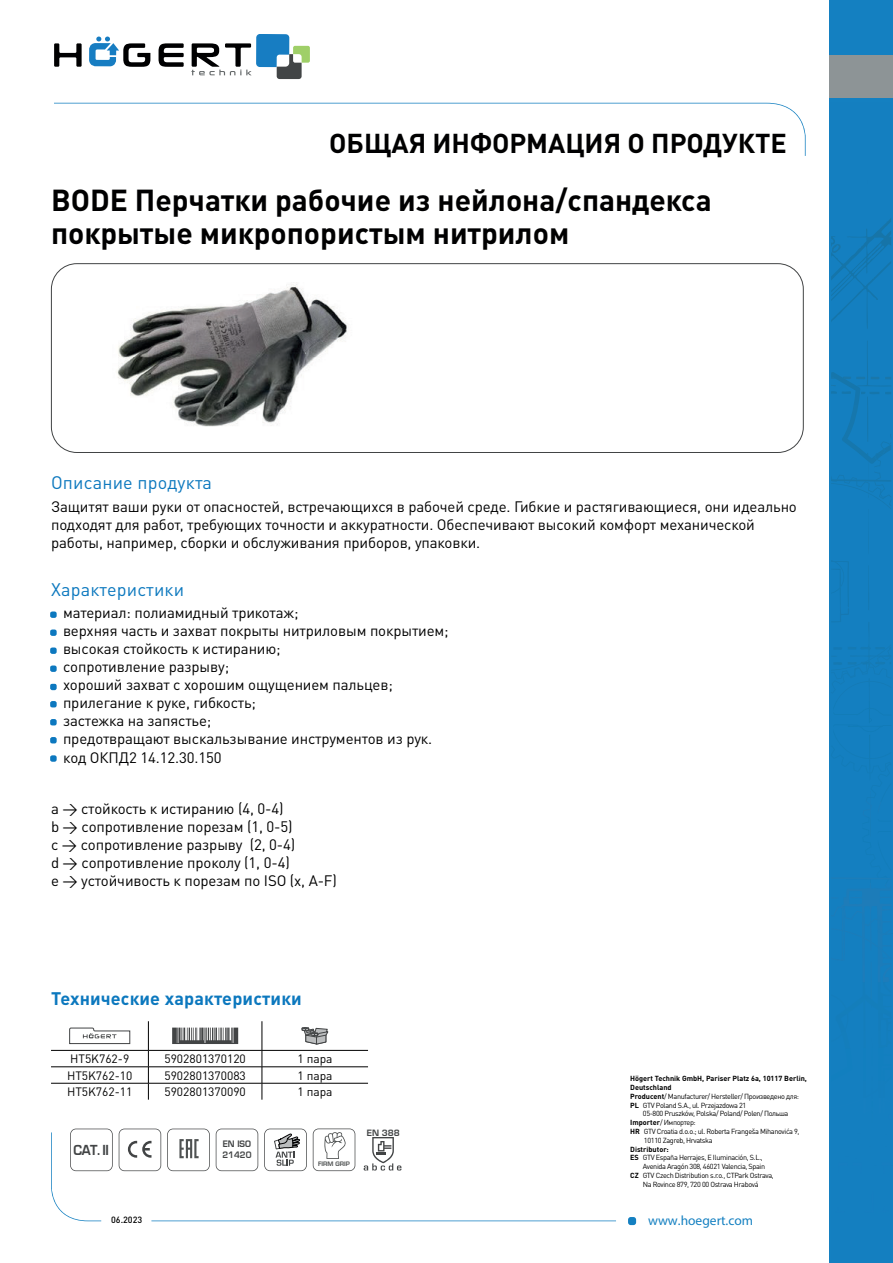
<style>
.page{position:relative;width:893px;height:1263px;background:#fff}
.page>*{position:absolute;margin:0;border:0;box-sizing:border-box;transform-origin:0 0}
.t1{font:700 30px/33px "DIN Pro";color:#000001}
.t2{font:700 27px "DIN Pro";color:#000001}
.t3{font:22.5px/17.9px "Times New Roman";color:#0c78be}
.t4{font:18px "DIN Pro";letter-spacing:.01em;color:#0c78be}
.t5{font:700 18px "DIN Pro";letter-spacing:.01em;color:#0c78be}
.t6{font:15px/18px "DIN Pro";letter-spacing:-.01em;color:#000001}
.t7{font:13.5px "Myriad Pro";color:#1480c1}
.t8{font:700 13.5px "Euromode";color:#424445;scale:.93 1}
.t9{font:12px "DIN Pro";color:#000001}
.t10{font:500 9px "DIN Pro";color:#000001}
.t11{font:700 8.7px/10.5px "Euromode";color:#424445;scale:.95 1}
.t12{font:700 8.55px "Euromode";color:#424445}
.t13{font:7.35px "DIN Pro";letter-spacing:-.05em;color:#000001}
.t14{font:700 7.35px "DIN Pro";color:#000001}
.t15{font:700 6px "Euromode";color:#4f5252}
.s1{font-weight:700}
</style>
<div class="page">
<svg style="left:54px;top:43px;width:28px;height:24px"></svg>
<svg style="left:159px;top:43px;width:25px;height:24px"></svg>
<svg style="left:89px;top:37px;width:61px;height:30px"></svg>
<svg style="left:191px;top:34px;width:119px;height:45px"></svg>
<svg style="left:54px;top:103px;width:752px;height:53px"></svg>
<div style="left:628px;top:1217px;width:8px;height:8px;background:#1480c1;border-radius:3px"></div>
<svg style="left:51px;top:1132px;width:565px;height:89px"></svg>
<div style="left:830px;top:0;width:63px;height:1263px;background:#1480c1"></div>
<img style="left:831px;top:273px;width:50px;height:56px">
<img style="left:867px;top:222px;width:24px;height:44px">
<img style="left:831px;top:222px;width:56px;height:42px">
<svg style="left:831px;top:341px;width:60px;height:417px"></svg>
<img style="left:848px;top:647px;width:43px;height:3px">
<div style="left:830px;top:56px;width:63px;height:42px;background:#8d9496"></div>
<div style="left:51px;top:263px;width:753px;height:190px;border:1px solid #424445;border-radius:26px"></div>
<hr style="left:51px;top:1050px;width:97px;height:1px;background:#000001">
<hr style="left:148px;top:1050px;width:114px;height:1px;background:#000001">
<hr style="left:262px;top:1050px;width:106px;height:1px;background:#000001">
<hr style="left:51px;top:1066px;width:97px;height:1px;background:#000001">
<hr style="left:148px;top:1066px;width:114px;height:1px;background:#000001">
<hr style="left:262px;top:1066px;width:106px;height:1px;background:#000001">
<hr style="left:51px;top:1083px;width:97px;height:1px;background:#000001">
<hr style="left:148px;top:1083px;width:114px;height:1px;background:#000001">
<svg style="left:148px;top:1021px;width:1px;height:79px"></svg>
<hr style="left:262px;top:1083px;width:106px;height:1px;background:#000001">
<svg style="left:262px;top:1021px;width:1px;height:79px"></svg>
<svg style="left:69px;top:1027px;width:61px;height:17px"></svg>
<svg style="left:172px;top:1027px;width:66px;height:17px"></svg>
<svg style="left:302px;top:1027px;width:26px;height:18px"></svg>
<img style="left:117px;top:282px;width:231px;height:145px">
<svg style="left:70px;top:1128px;width:43px;height:43px"></svg>
<svg style="left:119px;top:1128px;width:42px;height:43px"></svg>
<svg style="left:167px;top:1128px;width:43px;height:43px"></svg>
<svg style="left:216px;top:1128px;width:42px;height:43px"></svg>
<svg style="left:264px;top:1128px;width:43px;height:43px"></svg>
<svg style="left:313px;top:1128px;width:42px;height:43px"></svg>
<svg style="left:364px;top:1137px;width:37px;height:33px"></svg>
<div style="left:50px;top:611px;width:7px;height:7px;background:#0c78bf;border-radius:2px"></div>
<div style="left:50px;top:629px;width:7px;height:7px;background:#0c78bf;border-radius:2px"></div>
<div style="left:50px;top:647px;width:7px;height:7px;background:#0c78bf;border-radius:2px"></div>
<div style="left:50px;top:665px;width:7px;height:7px;background:#0c78bf;border-radius:2px"></div>
<div style="left:50px;top:684px;width:7px;height:6px;background:#0c78bf;border-radius:2px"></div>
<div style="left:50px;top:701px;width:7px;height:6px;background:#0c78bf;border-radius:2px"></div>
<div style="left:50px;top:719px;width:7px;height:6px;background:#0c78bf;border-radius:2px"></div>
<div style="left:50px;top:737px;width:7px;height:6px;background:#0c78bf;border-radius:2px"></div>
<div style="left:50px;top:755px;width:7px;height:7px;background:#0c78bf;border-radius:2px"></div>
<h2 class="t2" style="left:329px;top:121px;width:459px">ОБЩАЯ ИНФОРМАЦИЯ О ПРОДУКТЕ</h2>
<h1 class="t1" style="left:51px;top:180px;width:662px">BODE Перчатки рабочие из нейлона/спандекса покрытые микропористым нитрилом</h1>
<p class="t4" style="left:51px;top:471px;width:163px">Описание продукта</p>
<p class="t6" style="left:51px;top:497px;width:747px">Защитят ваши руки от опасностей, встречающихся в рабочей среде. Гибкие и растягивающиеся, они идеально подходят для работ, требующих точности и аккуратности. Обеспечивают высокий комфорт механической работы, например, сборки и обслуживания приборов, упаковки.</p>
<p class="t4" style="left:51px;top:577px;width:135px">Характеристики</p>
<p class="t6" style="left:63px;top:603px;width:387px">материал: полиамидный трикотаж;<br>верхняя часть и захват покрыты нитриловым покрытием; высокая стойкость к истиранию;<br>сопротивление разрыву;<br>хороший захват с хорошим ощущением пальцев; прилегание к руке, гибкость;<br>застежка на запястье;<br>предотвращают выскальзывание инструментов из рук.</p>
<h3 class="t3" style="left:50px;top:596px;width:9px;line-height:35.5px">▪ ▪</h3>
<h3 class="t3" style="left:50px;top:659px;width:9px;text-align:justify">▪ ▪ ▪ ▪ ▪ ▪</h3>
<h3 class="t3" style="left:50px;top:623px;width:9px">▪</h3>
<p class="t6" style="left:63px;top:748px;width:160px">код ОКПД2 14.12.30.150</p>
<p class="t6" style="left:51px;top:799px;width:287px">a → стойкость к истиранию (4, 0-4)<br>b → сопротивление порезам (1, 0-5)<br>c → сопротивление разрыву (2, 0-4)<br>d → сопротивление проколу (1, 0-4)<br>e → устойчивость к порезам по ISO (x, A-F)</p>
<p class="t5" style="left:51px;top:983px;width:252px">Технические характеристики</p>
<p class="t9" style="left:70px;top:1051px;width:61px">HT5K762-9</p>
<p class="t9" style="left:164px;top:1051px;width:83px">5902801370120</p>
<p class="t9" style="left:297px;top:1051px;width:37px">1 пара</p>
<p class="t9" style="left:67px;top:1067px;width:67px">HT5K762-10</p>
<p class="t9" style="left:164px;top:1067px;width:83px">5902801370083</p>
<p class="t9" style="left:297px;top:1067px;width:37px">1 пара</p>
<p class="t9" style="left:67px;top:1083px;width:67px">HT5K762-11</p>
<p class="t9" style="left:164px;top:1083px;width:83px">5902801370090</p>
<p class="t9" style="left:297px;top:1083px;width:37px">1 пара</p>
<p class="t8" style="left:74px;top:1142px;width:39px">CAT. II</p>
<p class="t11" style="left:222px;top:1139px;width:32px">EN ISO<br>21420</p>
<p class="t15" style="left:318px;top:1160px;width:33px">FIRM GRIP</p>
<p class="t12" style="left:367px;top:1127px;width:34px">EN 388</p>
<p class="t14" style="left:630px;top:1072px;width:178px">Högert Technik GmbH, Pariser Platz 6a, 10117 Berlin,</p>
<p class="t14" style="left:630px;top:1081px;width:43px">Deutschland</p>
<p class="t13" style="left:630px;top:1091px;width:170px"><span class="s1">Producent</span>/ Manufacturer/ Hersteller/ Произведено для:</p>
<p class="t13" style="left:630px;top:1100px;width:118px"><span class="s1">PL</span> GTV Poland S.A., ul. Przejazdowa 21</p>
<p class="t13" style="left:643px;top:1109px;width:147px">05-800 Pruszków, Polska/ Poland/ Polen/ Польша</p>
<p class="t13" style="left:630px;top:1117px;width:67px"><span class="s1">Importer</span>/ Импортер:</p>
<p class="t13" style="left:630px;top:1126px;width:171px"><span class="s1">HR</span> GTV Croatia d.o.o.; ul. Roberta Frangeša Mihanovića 9,</p>
<p class="t13" style="left:644px;top:1135px;width:70px">10110 Zagreb, Hrvatska</p>
<p class="t14" style="left:630px;top:1143px;width:40px">Distributor:</p>
<p class="t13" style="left:630px;top:1153px;width:134px"><span class="s1">ES</span> GTV España Herrajes, E Iluminación, S.L.,</p>
<p class="t13" style="left:643px;top:1161px;width:124px">Avenida Aragón 308, 46021 Valencia, Spain</p>
<p class="t13" style="left:630px;top:1170px;width:145px"><span class="s1">CZ</span> GTV Czech Distribution s.r.o., CTPark Ostrava,</p>
<p class="t13" style="left:643px;top:1179px;width:117px">Na Rovince 879, 720 00 Ostrava Hrabová</p>
<p class="t10" style="left:111px;top:1213px;width:33px">06.2023</p>
<p class="t7" style="left:648px;top:1212px;width:107px">www.hoegert.com</p>
</div>
